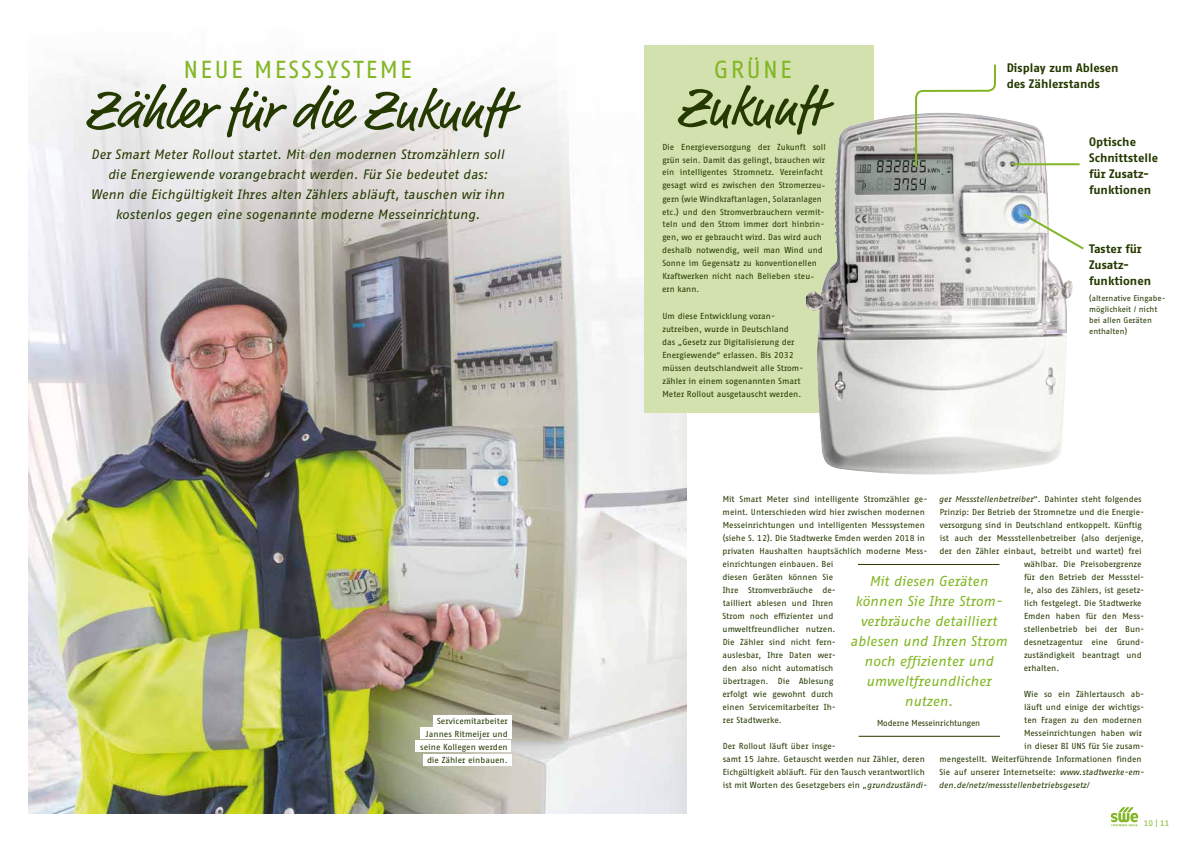
<style>
.page{position:relative;width:1191px;height:842px;background:#fff}
.page>*{position:absolute;margin:0;border:0;box-sizing:border-box;transform-origin:0 0}
.t1{font:54px "Market OT";color:#253a01}
.t2{font:23.9px "Fago Correspondence Sans OT";letter-spacing:.09em;color:#82b624}
.t3{font:italic 14px/20px "Fago Correspondence Sans OT";color:#82b624;text-align:center}
.t4{font:italic 13.2px/19.8px "Fago Correspondence Sans OT";color:#253a01;text-align:center}
.t5{font:700 12px/16px "Fago Correspondence Sans OT";color:#253a01}
.t6{font:8.5px/13px "Fago Correspondence Sans OT";color:#253a01}
.t7{font:italic 8.5px "Fago Correspondence Sans OT";color:#253a01}
.t8{font:8px/11px "Fago Correspondence Sans OT";color:#253a01}
.t9{font:8px "Fago Correspondence Sans OT";color:#82b624}
.s1{font-style:italic}
</style>
<div class="page">
<img style="left:28px;top:45px;width:658px;height:769px">
<div style="left:433px;top:715px;width:78px;height:11px;background:#fff"></div>
<div style="left:420px;top:728px;width:91px;height:11px;background:#fff"></div>
<div style="left:415px;top:740px;width:96px;height:12px;background:#fff"></div>
<div style="left:423px;top:754px;width:88px;height:11px;background:#fff"></div>
<svg style="left:1110px;top:807px;width:28px;height:20px"></svg>
<div style="left:643px;top:46px;width:230px;height:367px;background:#d2e1ae"></div>
<img style="left:805px;top:112px;width:268px;height:363px">
<svg style="left:914px;top:64px;width:83px;height:105px"></svg>
<hr style="left:1013px;top:163px;width:66px;height:2px;background:#82b624">
<svg style="left:1020px;top:212px;width:64px;height:39px"></svg>
<hr style="left:858px;top:564px;width:141px;height:1px;background:#253a01">
<hr style="left:858px;top:736px;width:142px;height:1px;background:#253a01">
<h2 class="t2" style="left:184px;top:57px;width:230px">NEUE MESSSYSTEME</h2>
<h1 class="t1" style="left:86px;top:78px;width:425px">Zähler für die Zukunft</h1>
<p class="t4" style="left:91px;top:145px;width:415px">Der Smart Meter Rollout startet. Mit den modernen Stromzählern soll die Energiewende vorangebracht werden. Für Sie bedeutet das:<br>Wenn die Eichgültigkeit Ihres alten Zählers abläuft, tauschen wir ihn kostenlos gegen eine sogenannte moderne Messeinrichtung.</p>
<p class="t6" style="left:420px;top:714px;width:89px;text-align:right">Servicemitarbeiter<br>Jannes Ritmeijer und seine Kollegen werden die Zähler einbauen.</p>
<h2 class="t2" style="left:714px;top:57px;width:80px">GRÜNE</h2>
<h1 class="t1" style="left:677px;top:75px;width:147px">Zukunft</h1>
<p class="t6" style="left:662px;top:140px;width:165px">Die Energieversorgung der Zukunft soll grün sein. Damit das gelingt, brauchen wir ein intelligentes Stromnetz. Vereinfacht gesagt wird es zwischen den Stromerzeu&shy;gern (wie Windkraftanlagen, Solaranlagen etc.) und den Stromverbrauchern vermit&shy;teln und den Strom immer dort hinbrin&shy;gen, wo er gebraucht wird. Das wird auch deshalb notwendig, weil man Wind und Sonne im Gegensatz zu konventionellen Kraftwerken nicht nach Belieben steu&shy;ern kann.</p>
<p class="t6" style="left:662px;top:309px;width:143px">Um diese Entwicklung voran&shy;zutreiben, wurde in Deutschland das „Gesetz zur Digitalisierung der Energiewende“ erlassen. Bis 2032 müssen deutschlandweit alle Strom&shy;zähler in einem sogenannten Smart Meter Rollout ausgetauscht werden.</p>
<h3 class="t5" style="left:1006px;top:60px;width:114px">Display zum Ablesen des Zählerstands</h3>
<h3 class="t5" style="left:1089px;top:134px;width:70px">Optische<br>Schnittstelle für Zusatz&shy;funktionen</h3>
<h3 class="t5" style="left:1089px;top:241px;width:64px">Taster für<br>Zusatz&shy;funktionen</h3>
<p class="t8" style="left:1089px;top:293px;width:78px">(alternative Eingabe&shy;möglichkeit / nicht bei allen Geräten enthalten)</p>
<p class="t6" style="left:939px;top:492px;width:204px"><span class="s1">ger Messstellenbetreiber</span>“. Dahinter steht folgendes</p>
<p class="t6" style="left:939px;top:505px;width:206px">Prinzip: Der Betrieb der Stromnetze und die Energie-</p>
<p class="t6" style="left:939px;top:518px;width:203px">versorgung sind in Deutschland entkoppelt. Künftig</p>
<p class="t6" style="left:939px;top:531px;width:205px">ist auch der Messstellenbetreiber (also derjenige,</p>
<p class="t6" style="left:939px;top:544px;width:204px">der den Zähler einbaut, betreibt und wartet) frei</p>
<p class="t6" style="left:1024px;top:557px;width:119px">wählbar. Die Preisobergrenze</p>
<p class="t6" style="left:1024px;top:570px;width:122px">für den Betrieb der Messstel-</p>
<p class="t6" style="left:1024px;top:583px;width:122px">le, also des Zählers, ist gesetz-</p>
<p class="t6" style="left:1024px;top:596px;width:119px">lich festgelegt. Die Stadtwerke</p>
<p class="t6" style="left:1024px;top:609px;width:122px">Emden haben für den Mess-</p>
<p class="t6" style="left:1024px;top:622px;width:122px">stellenbetrieb bei der Bun-</p>
<p class="t6" style="left:1023px;top:635px;width:122px">desnetzagentur eine Grund-</p>
<p class="t6" style="left:1024px;top:648px;width:119px">zuständigkeit beantragt und</p>
<p class="t6" style="left:1023px;top:661px;width:37px">erhalten.</p>
<p class="t6" style="left:1024px;top:687px;width:122px">Wie so ein Zählertausch ab-</p>
<p class="t6" style="left:1024px;top:700px;width:122px">läuft und einige der wichtigs-</p>
<p class="t6" style="left:1024px;top:713px;width:119px">ten Fragen zu den modernen</p>
<p class="t6" style="left:1024px;top:726px;width:120px">Messeinrichtungen haben wir</p>
<p class="t6" style="left:1024px;top:739px;width:122px">in dieser BI UNS für Sie zusam-</p>
<p class="t6" style="left:939px;top:752px;width:204px">mengestellt. Weiterführende Informationen finden</p>
<p class="t6" style="left:939px;top:765px;width:206px">Sie auf unserer Internetseite: <span class="s1">www.stadtwerke-em-</span></p>
<p class="t7" style="left:939px;top:780px;width:152px">den.de/netz/messstellenbetriebsgesetz/</p>
<p class="t6" style="left:722px;top:492px;width:206px">Mit Smart Meter sind intelligente Stromzähler ge&shy;meint. Unterschieden wird hier zwischen modernen Messeinrichtungen und intelligenten Messsystemen (siehe S. 12). Die Stadtwerke Emden werden 2018 in privaten Haushalten hauptsächlich moderne Mess&shy;einrichtungen einbauen. Bei<br>diesen Geräten können Sie<br>Ihre Stromverbräuche de-<br>tailliert ablesen und Ihren<br>Strom noch effizienter und<br>umweltfreundlicher nutzen.<br>Die Zähler sind nicht fern-<br>auslesbar, Ihre Daten wer-<br>den also nicht automatisch<br>übertragen. Die Ablesung<br>erfolgt wie gewohnt durch<br>einen Servicemitarbeiter Ih-<br>rer Stadtwerke.</p>
<p class="t6" style="left:722px;top:739px;width:206px">Der Rollout läuft über insge-<br>samt 15 Jahre. Getauscht werden nur Zähler, deren Eichgültigkeit abläuft. Für den Tausch verantwortlich ist mit Worten des Gesetzgebers ein „<span class="s1">grundzuständi-</span></p>
<h3 class="t3" style="left:850px;top:571px;width:159px">Mit diesen Geräten können Sie Ihre Strom&shy;verbräuche detailliert ablesen und Ihren Strom noch effizienter und umweltfreundlicher nutzen.</h3>
<p class="t6" style="left:877px;top:716px;width:105px">Moderne Messeinrichtungen</p>
<p class="t9" style="left:1143px;top:819px;width:27px">10 | 11</p>
</div>
